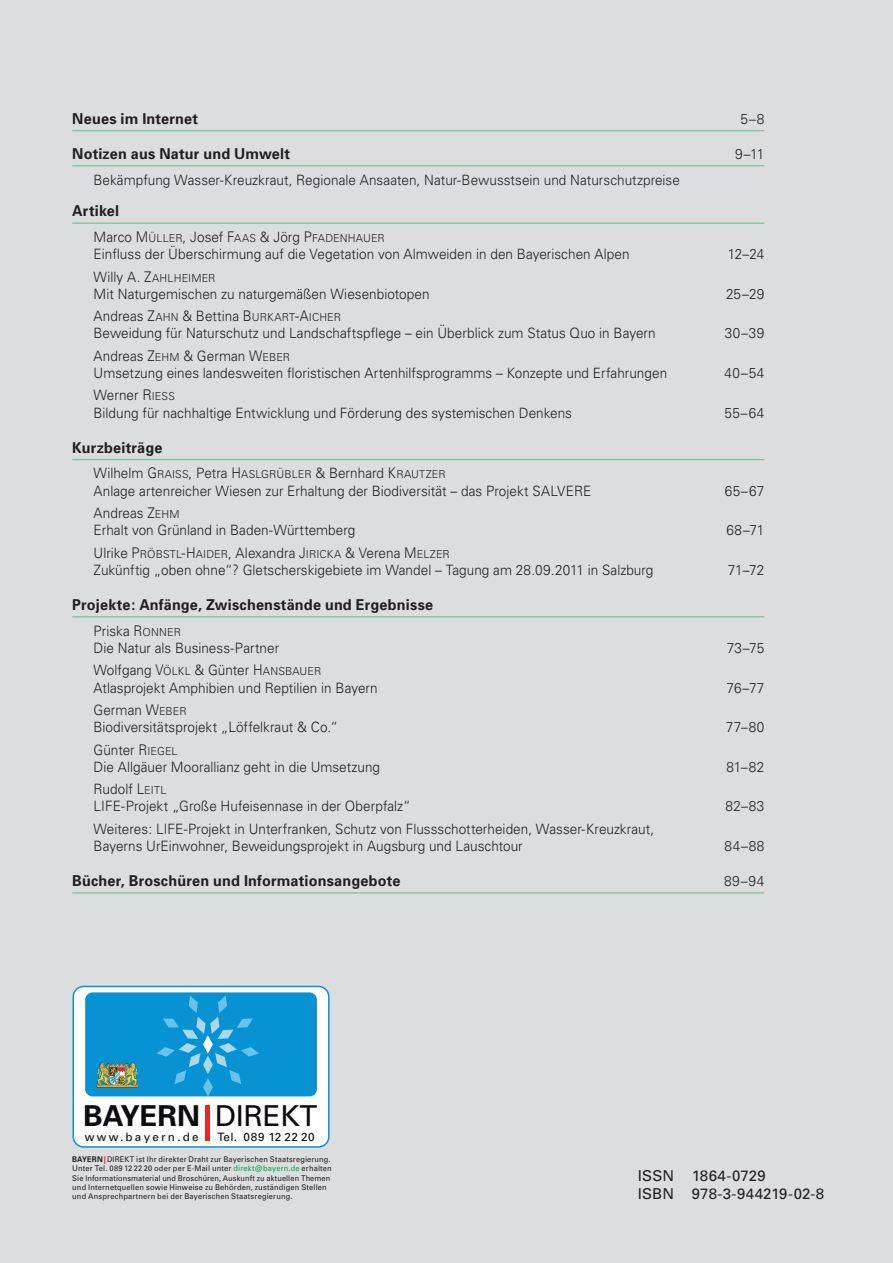
<style>
.page{position:relative;width:893px;height:1263px;background:#dcdddf}
.page>*{position:absolute;margin:0;border:0;box-sizing:border-box;transform-origin:0 0}
.t1{font:700 28.8px "Univers";letter-spacing:-.005em;color:#0e0a11}
.t2{font:28.8px "Univers";letter-spacing:-.01em;color:#0e0a11}
.H5__Umschlag_Inhalt{font:700 15px "Univers";letter-spacing:.015em;color:#231f20;scale:.96 1}
.t3{font:15px/18px "Univers";letter-spacing:.005em;color:#231f20}
.P1__Umschlag_Inhalt{font:300 14.25px/17.2px "Univers";color:#231f20;scale:.95 1}
.H5__Umschlag_Inhalt-2{font:300 14.25px "Univers";color:#231f20;scale:.96 1}
.t4{font:11.55px "Univers";letter-spacing:.19em;color:#0e0a11}
.t5{font:11.55px "Univers";letter-spacing:.045em;color:#0e0a11}
.P1__Umschlag_Inhalt-2{font:300 10.95px "Univers";letter-spacing:.015em;color:#231f20}
.t6{font:7.8px/9.4px "Univers";letter-spacing:.02em;color:#231f20;scale:.94 1}
.s1{font-size:14.25px}
.s2{font-size:14.7px}
.s3{font-size:10.95px}
.s4{font-weight:700}
.s5{font-weight:700;color:#ee1d23}
.s6{color:#00a54f}
</style>
<div class="page">
<hr style="left:72px;top:130px;width:692px;height:1px;background:#65c18b">
<hr style="left:72px;top:165px;width:692px;height:1px;background:#65c18b">
<hr style="left:72px;top:223px;width:692px;height:1px;background:#65c18b">
<hr style="left:72px;top:459px;width:692px;height:1px;background:#65c18b">
<hr style="left:72px;top:616px;width:692px;height:1px;background:#65c18b">
<hr style="left:72px;top:892px;width:692px;height:1px;background:#65c18b">
<div style="left:73px;top:986px;width:256px;height:161px;background:#fff;border-radius:10px"></div>
<div style="left:73px;top:986px;width:257px;height:162px;border:1px solid #0792d3;border-radius:10px"></div>
<div style="left:85px;top:992px;width:232px;height:104px;background:#0792d3;border-radius:7px"></div>
<hr style="left:206px;top:1105px;width:4px;height:36px;background:#eb2526">
<svg style="left:157px;top:996px;width:102px;height:100px"></svg>
<svg style="left:97px;top:1062px;width:41px;height:26px"></svg>
<h5 class="H5__Umschlag_Inhalt" style="left:72px;top:109px;width:133px">Neues im Internet</h5>
<h5 class="H5__Umschlag_Inhalt-2" style="left:740px;top:110px;width:26px">5–8</h5>
<h5 class="H5__Umschlag_Inhalt" style="left:72px;top:145px;width:228px">Notizen aus Natur und Umwelt</h5>
<p class="P1__Umschlag_Inhalt" style="left:94px;top:171px;width:619px">Bekämpfung Wasser-Kreuzkraut, Regionale Ansaaten, Natur-Bewusstsein und Naturschutzpreise</p>
<h5 class="H5__Umschlag_Inhalt-2" style="left:735px;top:145px;width:32px">9–11</h5>
<h5 class="H5__Umschlag_Inhalt" style="left:72px;top:202px;width:50px">Artikel</h5>
<p class="P1__Umschlag_Inhalt-2" style="left:94px;top:232px;width:293px"><span class="s1">Marco</span> <span class="s2">M</span>üller<span class="s1">, Josef</span> <span class="s2">F</span>aas <span class="s1">&amp; Jörg</span> <span class="s2">P</span>fadenhauer</p>
<p class="P1__Umschlag_Inhalt" style="left:94px;top:246px;width:566px">Einfluss der Überschirmung auf die Vegetation von Almweiden in den Bayerischen Alpen</p>
<p class="P1__Umschlag_Inhalt" style="left:728px;top:246px;width:40px">12–24</p>
<p class="P1__Umschlag_Inhalt-2" style="left:94px;top:271px;width:123px"><span class="s1">Willy A.</span> <span class="s2">Z</span>ahlheim er</p>
<p class="P1__Umschlag_Inhalt" style="left:94px;top:285px;width:355px">Mit Naturgemischen zu naturgemäßen Wiesenbiotopen</p>
<p class="P1__Umschlag_Inhalt" style="left:726px;top:285px;width:42px">25–29</p>
<p class="P1__Umschlag_Inhalt" style="left:94px;top:308px;width:593px">Andreas <span class="s2">Z</span><span class="s3">ahn</span> &amp; Bettina <span class="s2">B</span><span class="s3">urkart</span><span class="s2">-A</span><span class="s3">icher<br></span>Beweidung für Naturschutz und Landschaftspflege – ein Überblick zum Status Quo in Bayern</p>
<p class="P1__Umschlag_Inhalt" style="left:725px;top:325px;width:43px">30–39</p>
<p class="P1__Umschlag_Inhalt" style="left:94px;top:347px;width:605px">Andreas <span class="s2">Z</span><span class="s3">ehm</span> &amp; German <span class="s2">W</span><span class="s3">eb er<br></span>Umsetzung eines landesweiten floristischen Artenhilfsprogramms – Konzepte und Erfahrungen</p>
<p class="P1__Umschlag_Inhalt" style="left:94px;top:387px;width:505px">Werner <span class="s2">R</span><span class="s3">iess<br></span>Bildung für nachhaltige Entwicklung und Förderung des systemischen Denkens</p>
<h5 class="H5__Umschlag_Inhalt" style="left:72px;top:438px;width:95px">Kurzbeiträge</h5>
<p class="P1__Umschlag_Inhalt" style="left:94px;top:465px;width:526px">Wilhelm <span class="s2">G</span><span class="s3">raiss</span>, Petra <span class="s2">H</span><span class="s3">aslg rüb ler</span> &amp; Bernhard <span class="s2">K</span><span class="s3">rautzer<br></span>Anlage artenreicher Wiesen zur Erhaltung der Biodiversität – das Projekt SALVERE</p>
<p class="P1__Umschlag_Inhalt" style="left:94px;top:504px;width:277px">Andreas <span class="s2">Z</span><span class="s3">ehm<br></span>Erhalt von Grünland in Baden-Württemberg</p>
<p class="P1__Umschlag_Inhalt" style="left:94px;top:544px;width:591px">Ulrike <span class="s2">P</span><span class="s3">röbstl</span><span class="s2">-H</span><span class="s3">aider</span>, Alexandra <span class="s2">J</span><span class="s3">iricka</span> &amp; Verena <span class="s2">M</span><span class="s3">elzer<br></span>Zukünftig „oben ohne“? Gletscherskigebiete im Wandel – Tagung am 28.09.2011 in Salzburg</p>
<h5 class="H5__Umschlag_Inhalt" style="left:72px;top:595px;width:377px">Projekte: Anfänge, Zwischenstände und Ergebnisse</h5>
<p class="P1__Umschlag_Inhalt" style="left:94px;top:622px;width:197px">Priska <span class="s2">R</span><span class="s3">onner<br></span>Die Natur als Business-Partner</p>
<p class="P1__Umschlag_Inhalt" style="left:94px;top:662px;width:301px">Wolfgang <span class="s2">V</span><span class="s3">ölkl</span> &amp; Günter <span class="s2">H</span> <span class="s3">ansbauer<br></span>Atlasprojekt Amphibien und Reptilien in Bayern</p>
<p class="P1__Umschlag_Inhalt" style="left:94px;top:701px;width:259px">German <span class="s2">W</span><span class="s3">eb er<br></span>Biodiversitätsprojekt „Löffelkraut &amp; Co.“</p>
<p class="P1__Umschlag_Inhalt" style="left:94px;top:741px;width:303px">Günter <span class="s2">R</span> <span class="s3">ieg el<br></span>Die Allgäuer Moorallianz geht in die Umsetzung</p>
<p class="P1__Umschlag_Inhalt" style="left:94px;top:780px;width:335px">Rudolf <span class="s2">L</span> <span class="s3">eitl<br></span>LIFE-Projekt „Große Hufeisennase in der Oberpfalz“</p>
<p class="P1__Umschlag_Inhalt" style="left:94px;top:820px;width:592px">Weiteres: LIFE-Projekt in Unterfranken, Schutz von Flussschotterheiden, Wasser-Kreuzkraut,<br>Bayerns UrEinwohner, Beweidungsprojekt in Augsburg und Lauschtour</p>
<p class="P1__Umschlag_Inhalt" style="left:725px;top:364px;width:43px">40–54</p>
<p class="P1__Umschlag_Inhalt" style="left:724px;top:404px;width:43px">55–64</p>
<p class="P1__Umschlag_Inhalt" style="left:725px;top:482px;width:43px">65–67</p>
<p class="P1__Umschlag_Inhalt" style="left:727px;top:522px;width:41px">68–71</p>
<p class="P1__Umschlag_Inhalt" style="left:728px;top:561px;width:40px">71–72</p>
<p class="P1__Umschlag_Inhalt" style="left:727px;top:639px;width:41px">73–75</p>
<p class="P1__Umschlag_Inhalt" style="left:727px;top:679px;width:41px">76–77</p>
<p class="P1__Umschlag_Inhalt" style="left:726px;top:718px;width:42px">77–80</p>
<p class="P1__Umschlag_Inhalt" style="left:726px;top:758px;width:41px">81–82</p>
<p class="P1__Umschlag_Inhalt" style="left:725px;top:798px;width:42px">82–83</p>
<p class="P1__Umschlag_Inhalt" style="left:725px;top:837px;width:43px">84–88</p>
<h5 class="H5__Umschlag_Inhalt" style="left:72px;top:872px;width:343px">Bücher, Broschüren und Informationsangebote</h5>
<h5 class="H5__Umschlag_Inhalt-2" style="left:724px;top:872px;width:43px">89–94</h5>
<p class="t1" style="left:83px;top:1098px;width:118px">BAYERN</p>
<p class="t4" style="left:85px;top:1130px;width:115px">www.bayern.de</p>
<p class="t2" style="left:215px;top:1099px;width:104px">DIREKT</p>
<p class="t5" style="left:217px;top:1130px;width:99px">Tel. 089 12 22 20</p>
<p class="t6" style="left:72px;top:1154px;width:278px"><span class="s4">BAYERN</span><span class="s5">|</span>DIREKT ist Ihr direkter Draht zur Bayerischen Staatsregierung.<br>Unter Tel. 089 12 22 20 oder per E-Mail unter <span class="s6">direkt@bayern.de</span> erhalten Sie Informationsmaterial und Broschüren, Auskunft zu aktuellen Themen und Internetquellen sowie Hinweise zu Behörden, zuständigen Stellen und Ansprechpartnern bei der Bayerischen Staatsregierung.</p>
<p class="t3" style="left:638px;top:1167px;width:188px">ISSN 1864-0729<br>ISBN 978-3-944219-02-8</p>
</div>
